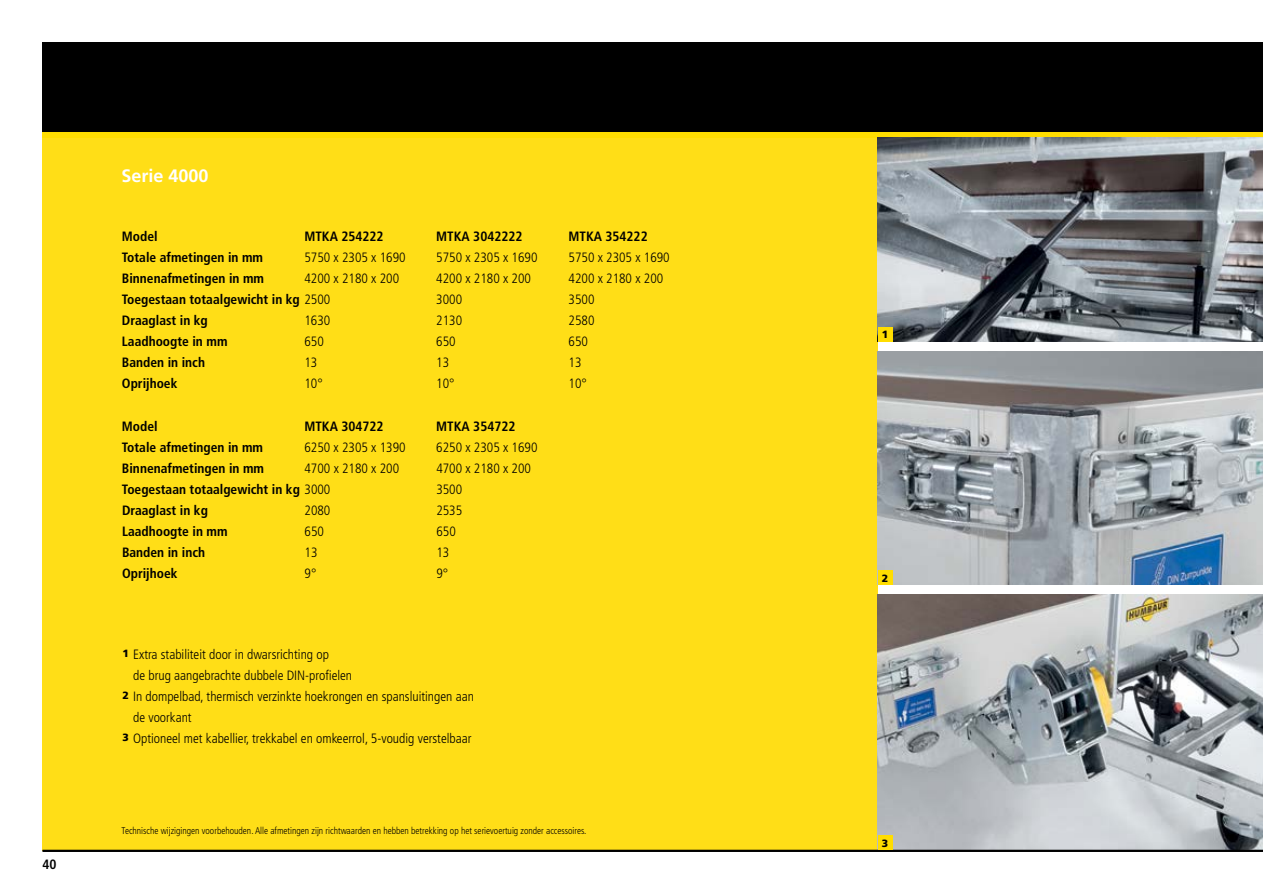
<style>
.page{position:relative;width:1263px;height:893px;background:#fff}
.page>*{position:absolute;margin:0;border:0;box-sizing:border-box;transform-origin:0 0}
.t1{font:700 18px "Frutiger LT";color:#fff}
.t2{font:300 condensed 13.5px "Frutiger LT";color:#000}
.t3{font:700 condensed 13.5px "Frutiger LT";color:#000}
.t4{font:900 10.5px "Frutiger LT";color:#000}
.t5{font:300 condensed 9.75px "Frutiger LT";color:#000}
.s1{font-weight:300}
.s2{font-weight:900;font-stretch:normal;font-size:10.5px}
</style>
<div class="page">
<div style="left:43px;top:129px;width:835px;height:721px;background:#ffde17"></div>
<img style="left:878px;top:594px;width:385px;height:256px">
<div style="left:43px;top:43px;width:1220px;height:89px;background:#000"></div>
<div style="left:43px;top:132px;width:1220px;height:6px;background:#fd0"></div>
<hr style="left:43px;top:850px;width:1220px;height:2px;background:#000">
<img style="left:878px;top:138px;width:385px;height:204px">
<img style="left:878px;top:351px;width:385px;height:234px">
<div style="left:878px;top:327px;width:14px;height:15px;background:#fd0"></div>
<div style="left:878px;top:570px;width:14px;height:15px;background:#fd0"></div>
<div style="left:878px;top:835px;width:14px;height:15px;background:#fd0"></div>
<p class="t3" style="left:43px;top:856px;width:16px">40</p>
<h1 class="t1" style="left:122px;top:165px;width:89px">Serie 4000</h1>
<p class="t3" style="left:122px;top:228px;width:37px">Model</p>
<p class="t3" style="left:304px;top:228px;width:81px">MTKA 254222</p>
<p class="t3" style="left:436px;top:228px;width:88px">MTKA 3042222</p>
<p class="t3" style="left:568px;top:228px;width:81px">MTKA 354222</p>
<p class="t3" style="left:122px;top:249px;width:143px">Totale afmetingen in mm</p>
<p class="t2" style="left:304px;top:250px;width:103px">5750 x 2305 x 1690</p>
<p class="t2" style="left:436px;top:250px;width:103px">5750 x 2305 x 1690</p>
<p class="t2" style="left:568px;top:250px;width:103px">5750 x 2305 x 1690</p>
<p class="t3" style="left:122px;top:271px;width:144px">Binnenafmetingen in mm</p>
<p class="t2" style="left:304px;top:271px;width:96px">4200 x 2180 x 200</p>
<p class="t2" style="left:436px;top:271px;width:96px">4200 x 2180 x 200</p>
<p class="t2" style="left:568px;top:271px;width:96px">4200 x 2180 x 200</p>
<p class="t3" style="left:122px;top:292px;width:210px">Toegestaan totaalgewicht in kg <span class="s1">2500</span></p>
<p class="t2" style="left:436px;top:292px;width:27px">3000</p>
<p class="t2" style="left:568px;top:292px;width:27px">3500</p>
<p class="t3" style="left:122px;top:313px;width:87px">Draaglast in kg</p>
<p class="t2" style="left:304px;top:313px;width:27px">1630</p>
<p class="t2" style="left:436px;top:313px;width:27px">2130</p>
<p class="t2" style="left:568px;top:313px;width:27px">2580</p>
<p class="t3" style="left:122px;top:334px;width:107px">Laadhoogte in mm</p>
<p class="t2" style="left:304px;top:334px;width:21px">650</p>
<p class="t2" style="left:436px;top:334px;width:21px">650</p>
<p class="t2" style="left:568px;top:334px;width:21px">650</p>
<p class="t3" style="left:122px;top:355px;width:85px">Banden in inch</p>
<p class="t2" style="left:304px;top:355px;width:14px">13</p>
<p class="t2" style="left:436px;top:355px;width:14px">13</p>
<p class="t2" style="left:568px;top:355px;width:14px">13</p>
<p class="t3" style="left:122px;top:376px;width:57px">Oprijhoek</p>
<p class="t2" style="left:304px;top:376px;width:20px">10°</p>
<p class="t2" style="left:436px;top:376px;width:20px">10°</p>
<p class="t2" style="left:568px;top:376px;width:20px">10°</p>
<p class="t3" style="left:122px;top:418px;width:37px">Model</p>
<p class="t3" style="left:304px;top:418px;width:81px">MTKA 304722</p>
<p class="t3" style="left:436px;top:418px;width:81px">MTKA 354722</p>
<p class="t3" style="left:122px;top:439px;width:143px">Totale afmetingen in mm</p>
<p class="t2" style="left:304px;top:439px;width:103px">6250 x 2305 x 1390</p>
<p class="t2" style="left:436px;top:439px;width:103px">6250 x 2305 x 1690</p>
<p class="t3" style="left:122px;top:460px;width:144px">Binnenafmetingen in mm</p>
<p class="t2" style="left:304px;top:460px;width:96px">4700 x 2180 x 200</p>
<p class="t2" style="left:436px;top:460px;width:96px">4700 x 2180 x 200</p>
<p class="t3" style="left:122px;top:481px;width:210px">Toegestaan totaalgewicht in kg <span class="s1">3000</span></p>
<p class="t2" style="left:436px;top:481px;width:27px">3500</p>
<p class="t3" style="left:122px;top:502px;width:87px">Draaglast in kg</p>
<p class="t2" style="left:304px;top:502px;width:27px">2080</p>
<p class="t2" style="left:436px;top:502px;width:27px">2535</p>
<p class="t3" style="left:122px;top:523px;width:107px">Laadhoogte in mm</p>
<p class="t2" style="left:305px;top:523px;width:21px">650</p>
<p class="t2" style="left:436px;top:523px;width:21px">650</p>
<p class="t3" style="left:122px;top:544px;width:85px">Banden in inch</p>
<p class="t2" style="left:305px;top:544px;width:14px">13</p>
<p class="t2" style="left:436px;top:544px;width:14px">13</p>
<p class="t3" style="left:122px;top:565px;width:57px">Oprijhoek</p>
<p class="t2" style="left:305px;top:566px;width:13px">9°</p>
<p class="t2" style="left:436px;top:566px;width:13px">9°</p>
<p class="t2" style="left:123px;top:646px;width:208px"><span class="s2">1</span> Extra stabiliteit door in dwarsrichting op</p>
<p class="t2" style="left:133px;top:667px;width:220px">de brug aangebrachte dubbele DIN-profielen</p>
<p class="t2" style="left:123px;top:688px;width:353px"><span class="s2">2</span> In dompelbad, thermisch verzinkte hoekrongen en spansluitingen aan</p>
<p class="t2" style="left:133px;top:709px;width:60px">de voorkant</p>
<p class="t2" style="left:123px;top:730px;width:350px"><span class="s2">3</span> Optioneel met kabellier, trekkabel en omkeerrol, 5-voudig verstelbaar</p>
<p class="t5" style="left:122px;top:825px;width:466px">Technische wijzigingen voorbehouden. Alle afmetingen zijn richtwaarden en hebben betrekking op het serievoertuig zonder accessoires.</p>
<p class="t4" style="left:882px;top:328px;width:8px">1</p>
<p class="t4" style="left:882px;top:572px;width:8px">2</p>
<p class="t4" style="left:882px;top:837px;width:8px">3</p>
</div>
